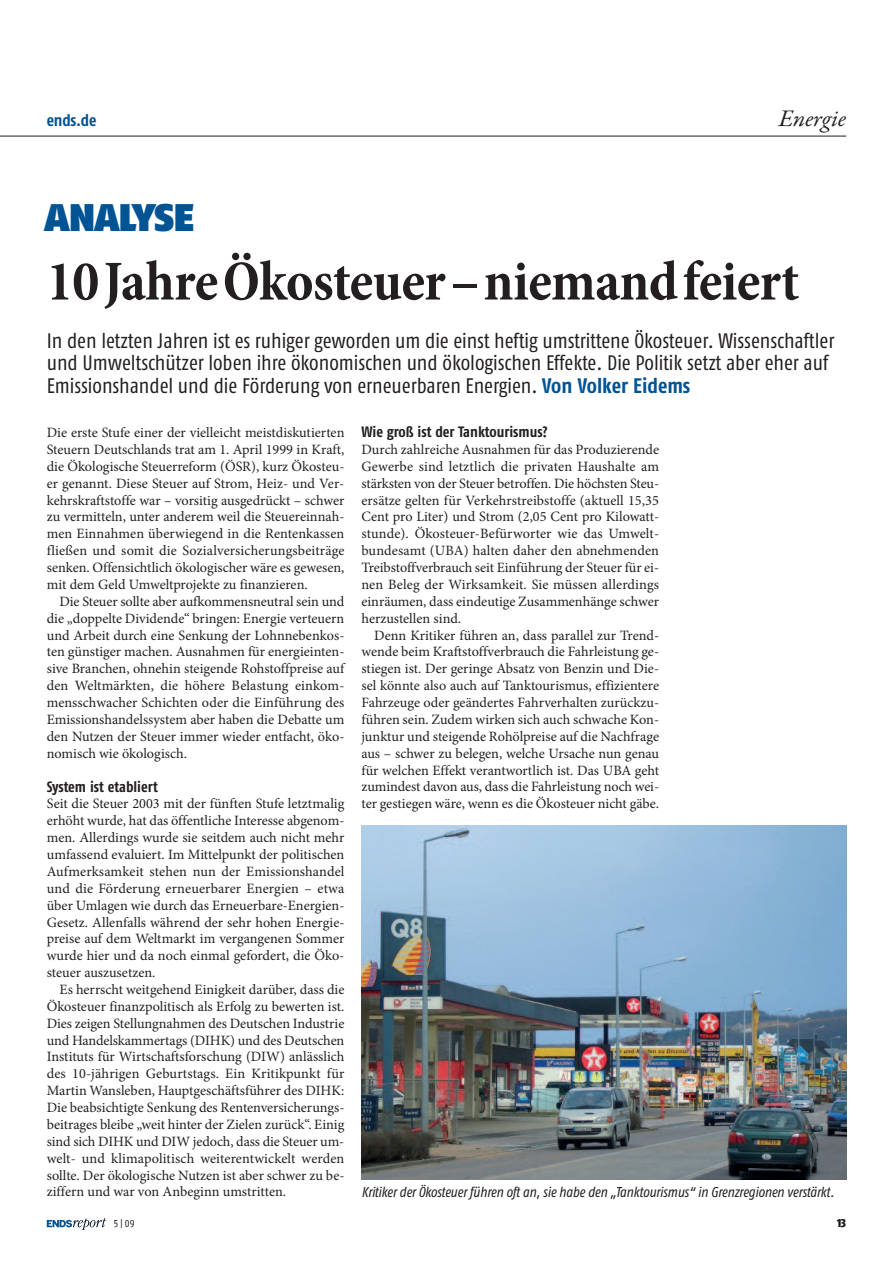
<style>
.page{position:relative;width:893px;height:1263px;background:#fff}
.page>*{position:absolute;margin:0;border:0;box-sizing:border-box;transform-origin:0 0}
.t1{font:700 condensed 57px "Minion Pro";letter-spacing:-.01em;color:#231f20}
.t2{font:48px "Fago Co Black Lf Caps";letter-spacing:-.04em;color:#015494}
.t3{font:italic 24px "Garamond Premr Pro";color:#231f20}
.t4{font:21px/22.5px "Fago Co Regular Lf";color:#231f20}
.t5{font:16.5px "Fago Co Bold Lf";letter-spacing:-.015em;color:#015494}
.t6{font:15px "Fago Co Bold Lf";color:#231f20}
.t7{font:14.25px/16.8px "Minion Pro";color:#231f20;text-align:justify}
.t8{font:italic 14.25px "Fago Co Regular Lf";letter-spacing:-.01em;color:#231f20}
.t9{font:12px "Fago Co Black Lf";color:#231f20}
.t10{font:10.5px "Fago Co Regular Lf";color:#231f20}
.s1{font-family:"Fago Co Bold Lf";color:#015494}
.s2{font-size:9.9px}
</style>
<div class="page">
<svg style="left:47px;top:1218px;width:59px;height:12px"></svg>
<hr style="left:0;top:136px;width:846px;height:1px;background:#231f20">
<img style="left:361px;top:825px;width:485px;height:355px">
<p class="t5" style="left:47px;top:115px;width:51px">ends.de</p>
<h3 class="t3" style="left:779px;top:109px;width:69px">Energie</h3>
<h2 class="t2" style="left:44px;top:187px;width:152px">analyse</h2>
<h1 class="t1" style="left:47px;top:260px;width:754px">10JahreÖkosteuer–niemandfeiert</h1>
<p class="t4" style="left:47px;top:331px;width:789px">In den letzten Jahren ist es ruhiger geworden um die einst heftig umstrittene Ökosteuer. Wissenschaftler und Umweltschützer loben ihre ökonomischen und ökologischen Effekte. Die Politik setzt aber eher auf<br>Emissionshandel und die Förderung von erneuerbaren Energien. <span class="s1">Von Volker Eidems</span></p>
<p class="t7" style="left:47px;top:425px;width:299px">Die erste Stufe einer der vielleicht meistdiskutierten Steuern Deutschlands trat am 1. April 1999 in Kraft, die Ökologische Steuerreform (ÖSR), kurz Ökosteu&shy;er genannt. Diese Steuer auf Strom, Heiz- und Ver&shy;kehrskraftstoffe war – vorsitig ausgedrückt – schwer zu vermitteln, unter anderem weil die Steuereinnah&shy;men Einnahmen überwiegend in die Rentenkassen fließen und somit die Sozialversicherungsbeiträge senken. Offensichtlich ökologischer wäre es gewesen, mit dem Geld Umweltprojekte zu finanzieren.</p>
<p class="t7" style="left:47px;top:594px;width:299px;text-indent:13px">Die Steuer sollte aber aufkommensneutral sein und die „doppelte Dividende“ bringen: Energie verteuern und Arbeit durch eine Senkung der Lohnnebenkos&shy;ten günstiger machen. Ausnahmen für energieinten&shy;sive Branchen, ohnehin steigende Rohstoffpreise auf den Weltmärkten, die höhere Belastung einkom&shy;mensschwacher Schichten oder die Einführung des Emissionshandelssystem aber haben die Debatte um den Nutzen der Steuer immer wieder entfacht, öko&shy;nomisch wie ökologisch.</p>
<p class="t6" style="left:47px;top:781px;width:113px">System ist etabliert</p>
<p class="t7" style="left:47px;top:797px;width:299px">Seit die Steuer 2003 mit der fünften Stufe letztmalig erhöht wurde, hat das öffentliche Interesse abgenom&shy;men. Allerdings wurde sie seitdem auch nicht mehr umfassend evaluiert. Im Mittelpunkt der politischen Aufmerksamkeit stehen nun der Emissionshandel und die Förderung erneuerbarer Energien – etwa über Umlagen wie durch das Erneuerbare-Energien-Gesetz. Allenfalls während der sehr hohen Energie&shy;preise auf dem Weltmarkt im vergangenen Sommer wurde hier und da noch einmal gefordert, die Öko&shy;steuer auszusetzen.</p>
<p class="t7" style="left:47px;top:982px;width:299px;text-indent:13px">Es herrscht weitgehend Einigkeit darüber, dass die Ökosteuer finanzpolitisch als Erfolg zu bewerten ist.<br>Dies zeigen Stellungnahmen des Deutschen Industrie und Handelskammertags (DIHK) und des Deutschen Instituts für Wirtschaftsforschung (DIW) anlässlich des 10-jährigen Geburtstags. Ein Kritikpunkt für Martin Wansleben, Hauptgeschäftsführer des DIHK:<br>Die beabsichtigte Senkung des Rentenversicherungs&shy;beitrages bleibe „weit hinter der Zielen zurück“. Einig sind sich DIHK und DIW jedoch, dass die Steuer um&shy;welt- und klimapolitisch weiterentwickelt werden sollte. Der ökologische Nutzen ist aber schwer zu be&shy;ziffern und war von Anbeginn umstritten.</p>
<p class="t6" style="left:361px;top:427px;width:188px">Wie groß ist der Tanktourismus?</p>
<p class="t7" style="left:361px;top:442px;width:299px">Durch zahlreiche Ausnahmen für das Produzierende Gewerbe sind letztlich die privaten Haushalte am stärksten von der Steuer betroffen. Die höchsten Steu&shy;ersätze gelten für Verkehrstreibstoffe (aktuell 15,35<br>Cent pro Liter) und Strom (2,05 Cent pro Kilowatt&shy;stunde). Ökosteuer-Befürworter wie das Umwelt&shy;bundesamt (UBA) halten daher den abnehmenden Treibstoffverbrauch seit Einführung der Steuer für ei&shy;nen Beleg der Wirksamkeit. Sie müssen allerdings einräumen, dass eindeutige Zusammenhänge schwer herzustellen sind.</p>
<p class="t7" style="left:361px;top:628px;width:299px;text-indent:13px">Denn Kritiker führen an, dass parallel zur Trend&shy;wende beim Kraftstoffverbrauch die Fahrleistung ge&shy;stiegen ist. Der geringe Absatz von Benzin und Die&shy;sel könnte also auch auf Tanktourismus, effizientere Fahrzeuge oder geändertes Fahrverhalten zurückzu&shy;führen sein. Zudem wirken sich auch schwache Kon&shy;junktur und steigende Rohölpreise auf die Nachfrage aus – schwer zu belegen, welche Ursache nun genau für welchen Effekt verantwortlich ist. Das UBA geht zumindest davon aus, dass die Fahrleistung noch wei&shy;ter gestiegen wäre, wenn es die Ökosteuer nicht gäbe.</p>
<p class="t8" style="left:361px;top:1186px;width:474px">Kritiker der Ökosteuer führen oft an, sie habe den „Tanktourismus“ in Grenzregionen verstärkt.</p>
<p class="t10" style="left:114px;top:1220px;width:22px">5<span class="s2">|</span>09</p>
<p class="t9" style="left:837px;top:1218px;width:11px">13</p>
</div>
